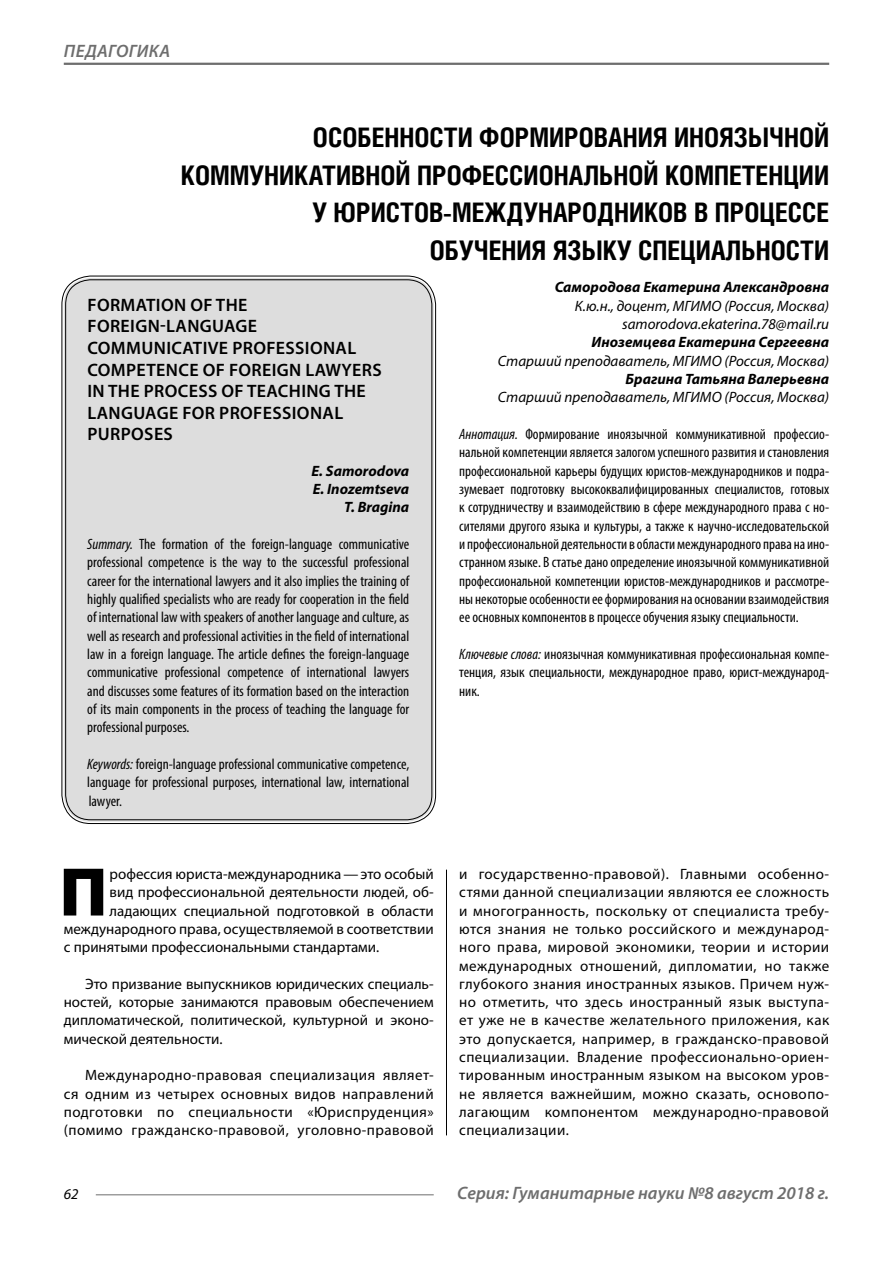
<style>
.page{position:relative;width:893px;height:1263px;background:#fff}
.page>*{position:absolute;margin:0;border:0;box-sizing:border-box;transform-origin:0 0}
.Bukvica{font:900 69.3px "Myriad Pro";color:#000}
.Header{font:700 27px/37.5px "Helios Cond";color:#000;text-align:right}
.Header-eng{font:600 18px/21.6px "Myriad Pro";letter-spacing:.02em;color:#000}
.t1{font:italic 600 18px "Myriad Pro";color:#6e6e6e}
.Normal{font:15px/18.3px "Myriad Pro";letter-spacing:.03em;color:#000;text-align:justify}
.Annotation-rus{font:condensed 15px/18.3px "Myriad Pro";color:#000;text-align:justify}
.Annotation-eng{font:condensed 15px/18.3px "Myriad Pro";color:#000;text-align:justify}
.Bukvica-2{font:15px "Myriad Pro";color:#000}
.Author-doc{font:italic 15px "Myriad Pro";color:#000}
.Author{font:italic 700 15px "Myriad Pro";color:#000}
.Author-eng{font:italic 700 15px "Myriad Pro";color:#000}
.Author-email{font:italic 15px "Myriad Pro";color:#000}
.s1{font-style:italic}
</style>
<div class="page">
<hr style="left:64px;top:63px;width:765px;height:2px;background:#6e6e6e">
<hr style="left:96px;top:1194px;width:338px;height:1px;background:#6e6e6e">
<div style="left:64px;top:278px;width:370px;height:544px;background:#ddd;border-radius:27px"></div>
<hr style="left:446px;top:870px;width:1px;height:265px;background:#000">
<p class="t1" style="left:64px;top:39px;width:24px">Педагогика</p>
<p class="Header" style="left:181px;top:118px;width:650px">ОСОБЕННОСТИ ФОРМИРОВАНИЯ ИНОЯЗЫЧНОЙ КОММУНИКАТИВНОЙ ПРОФЕССИОНАЛЬНОЙ КОМПЕТЕНЦИИ У ЮРИСТОВ-МЕЖДУНАРОДНИКОВ В ПРОЦЕССЕ<br>ОБУЧЕНИЯ ЯЗЫКУ СПЕЦИАЛЬНОСТИ</p>
<p class="Author" style="left:555px;top:278px;width:276px">Самородова Екатерина Александровна</p>
<p class="Author-doc" style="left:575px;top:296px;width:256px">К.ю.н., доцент, МГИМО (Россия, Москва)</p>
<p class="Author-email" style="left:622px;top:315px;width:208px">samorodova.ekaterina.78@mail.ru</p>
<p class="Author" style="left:591px;top:333px;width:239px">Иноземцева Екатерина Сергеевна</p>
<p class="Author-doc" style="left:498px;top:351px;width:333px">Старший преподаватель, МГИМО (Россия, Москва)</p>
<p class="Author" style="left:626px;top:369px;width:205px">Брагина Татьяна Валерьевна</p>
<p class="Author-doc" style="left:498px;top:388px;width:333px">Старший преподаватель, МГИМО (Россия, Москва)</p>
<p class="Annotation-rus" style="left:459px;top:425px;width:371px"><span class="s1">Аннотация.</span> Формирование иноязычной коммуникативной профессио&shy;нальной компетенции является залогом успешного развития и становления профессиональной карьеры будущих юристов-международников и подра&shy;зумевает подготовку высококвалифицированных специалистов, готовых к сотрудничеству и взаимодействию в сфере международного права с но&shy;сителями другого языка и культуры, а также к научно-исследовательской и профессиональной деятельности в области международного права на ино&shy;странном языке. В статье дано определение иноязычной коммуникативной профессиональной компетенции юристов-международников и рассмотре&shy;ны некоторые особенности ее формирования на основании взаимодействия ее основных компонентов в процессе обучения языку специальности.</p>
<p class="Annotation-rus" style="left:459px;top:645px;width:371px"><span class="s1">Ключевые слова:</span> иноязычная коммуникативная профессиональная компе&shy;тенция, язык специальности, международное право, юрист-международ&shy;ник.</p>
<p class="Header-eng" style="left:87px;top:293px;width:296px">FORMATION OF THE<br>FOREIGN-LANGUAGE<br>COMMUNICATIVE PROFESSIONAL<br>COMPETENCE OF FOREIGN LAWYERS<br>IN THE PROCESS OF TEACHING THE<br>LANGUAGE FOR PROFESSIONAL<br>PURPOSES</p>
<p class="Author-eng" style="left:312px;top:461px;width:99px">E. Samorodova</p>
<p class="Author-eng" style="left:313px;top:479px;width:98px">E. Inozemtseva</p>
<p class="Author-eng" style="left:344px;top:498px;width:67px">T. Bragina</p>
<p class="Annotation-eng" style="left:87px;top:535px;width:324px"><span class="s1">Summary.</span> The formation of the foreign-language communicative professional competence is the way to the successful professional career for the international lawyers and it also implies the training of highly qualified specialists who are ready for cooperation in the field of international law with speakers of another language and culture, as well as research and professional activities in the field of international law in a foreign language. The article defines the foreign-language communicative professional competence of international lawyers and discusses some features of its formation based on the interaction of its main components in the process of teaching the language for professional purposes.</p>
<p class="Annotation-eng" style="left:87px;top:755px;width:324px"><span class="s1">Keywords:</span> foreign-language professional communicative competence, language for professional purposes, international law, international lawyer.</p>
<p class="Bukvica" style="left:59px;top:846px;width:50px">П</p>
<p class="Bukvica-2" style="left:110px;top:864px;width:326px">рофессия юриста-международника—это особый</p>
<p class="Bukvica-2" style="left:110px;top:883px;width:326px">вид профессиональной деятельности людей, об-</p>
<p class="Bukvica-2" style="left:110px;top:901px;width:326px">ладающих специальной подготовкой в области</p>
<p class="Bukvica-2" style="left:64px;top:919px;width:371px">международного права, осуществляемой в соответствии</p>
<p class="Bukvica-2" style="left:64px;top:938px;width:317px">с принятыми профессиональными стандартами.</p>
<p class="Normal" style="left:64px;top:974px;width:371px;text-indent:21px">Это призвание выпускников юридических специаль&shy;ностей, которые занимаются правовым обеспечением дипломатической, политической, культурной и эконо&shy;мической деятельности.</p>
<p class="Normal" style="left:64px;top:1066px;width:371px;text-indent:21px">Международно-правовая специализация являет&shy;ся одним из четырех основных видов направлений подготовки по специальности «Юриспруденция» (помимо гражданско-правовой, уголовно-правовой</p>
<p class="Normal" style="left:459px;top:864px;width:371px">и государственно-правовой). Главными особенно&shy;стями данной специализации являются ее сложность и многогранность, поскольку от специалиста требу&shy;ются знания не только российского и международ&shy;ного права, мировой экономики, теории и истории международных отношений, дипломатии, но также глубокого знания иностранных языков. Причем нуж&shy;но отметить, что здесь иностранный язык выступа&shy;ет уже не в качестве желательного приложения, как это допускается, например, в гражданско-правовой специализации. Владение профессионально-ориен&shy;тированным иностранным языком на высоком уров&shy;не является важнейшим, можно сказать, основопо&shy;лагающим компонентом международно-правовой специализации.</p>
<p class="Author-doc" style="left:64px;top:1185px;width:16px">62</p>
<p class="t1" style="left:457px;top:1182px;width:373px">Серия: Гуманитарные науки №8 август 2018 г.</p>
</div>
